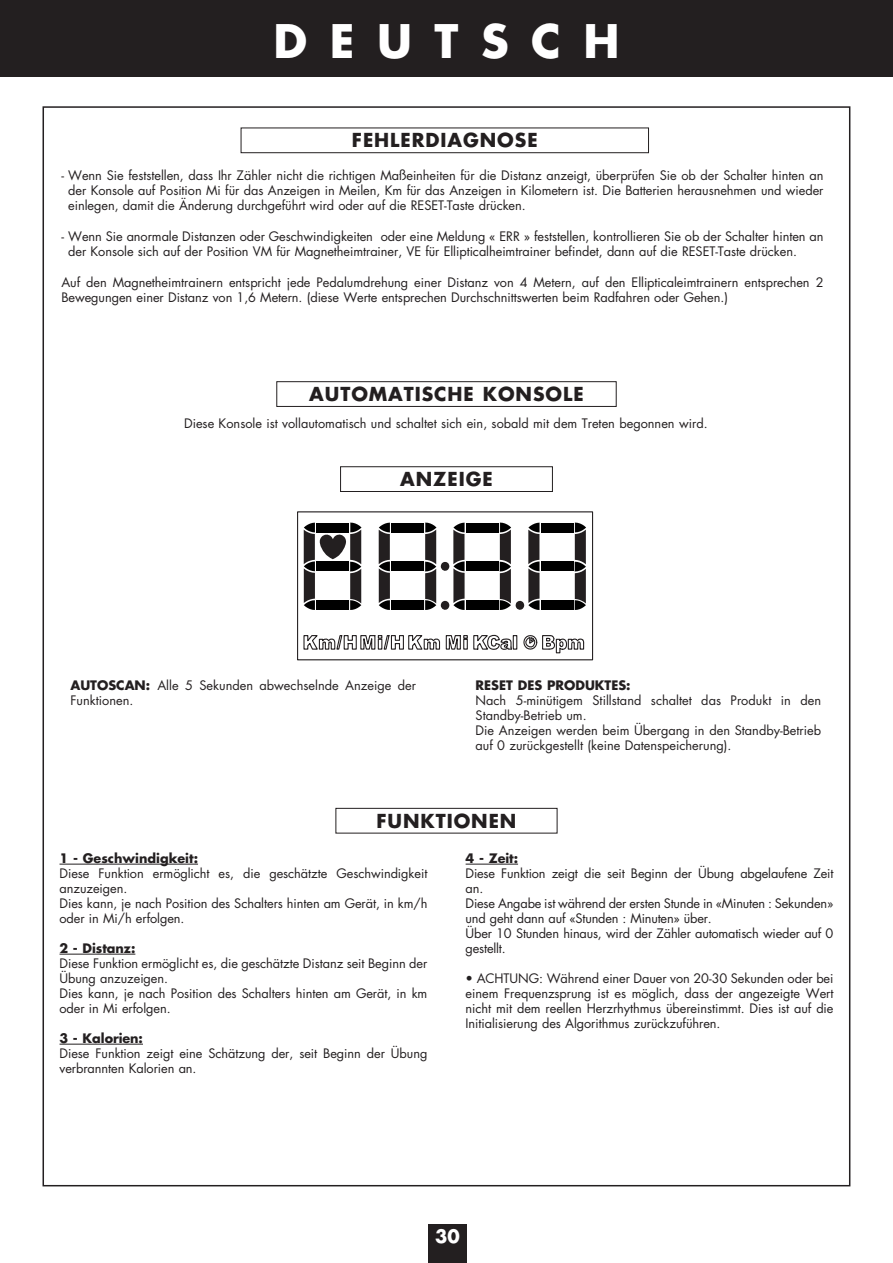
<style>
.page{position:relative;width:893px;height:1263px;background:#fff}
.page>*{position:absolute;margin:0;border:0;box-sizing:border-box;transform-origin:0 0}
.t1{font:700 45px "Futura Std";letter-spacing:.5em;color:#fff}
.t2{font:700 18.75px "Futura Std";letter-spacing:.05em;color:#231f20}
.t3{font:700 18px "Futura Std";color:#fff}
.t4{font:12.75px/15px "Futura Std";letter-spacing:-.005em;color:#231f20}
.s1{font-weight:700}
</style>
<div class="page">
<div style="left:428px;top:1225px;width:39px;height:38px;background:#231f20"></div>
<div style="left:0;top:0;width:893px;height:77px;background:#231f20"></div>
<div style="left:297px;top:511px;width:296px;height:149px;border:1px solid #231f20"></div>
<svg style="left:303px;top:634px;width:282px;height:20px"></svg>
<div style="left:391px;top:600px;width:33px;height:10px;background:#000"></div>
<div style="left:391px;top:523px;width:33px;height:9px;background:#000"></div>
<div style="left:391px;top:561px;width:33px;height:10px;background:#000"></div>
<svg style="left:379px;top:523px;width:11px;height:87px"></svg>
<svg style="left:304px;top:523px;width:58px;height:87px"></svg>
<div style="left:541px;top:600px;width:33px;height:10px;background:#000"></div>
<div style="left:541px;top:523px;width:33px;height:9px;background:#000"></div>
<div style="left:541px;top:561px;width:33px;height:10px;background:#000"></div>
<svg style="left:575px;top:523px;width:11px;height:87px"></svg>
<div style="left:466px;top:600px;width:33px;height:10px;background:#000"></div>
<div style="left:466px;top:523px;width:33px;height:9px;background:#000"></div>
<div style="left:466px;top:561px;width:33px;height:10px;background:#000"></div>
<svg style="left:500px;top:523px;width:39px;height:87px"></svg>
<svg style="left:425px;top:523px;width:40px;height:87px"></svg>
<div style="left:340px;top:466px;width:213px;height:26px;border:1px solid #231f20"></div>
<div style="left:276px;top:381px;width:341px;height:26px;border:1px solid #231f20"></div>
<hr style="left:60px;top:864px;width:138px;height:1px;background:#231f20">
<hr style="left:60px;top:954px;width:75px;height:1px;background:#231f20">
<hr style="left:60px;top:1044px;width:83px;height:1px;background:#231f20">
<hr style="left:466px;top:864px;width:52px;height:1px;background:#231f20">
<div style="left:335px;top:808px;width:222px;height:25px;border:1px solid #231f20"></div>
<div style="left:241px;top:128px;width:408px;height:25px;border:1px solid #231f20"></div>
<p class="t1" style="left:273px;top:21px;width:348px">DEUTSCH</p>
<p class="t2" style="left:352px;top:132px;width:187px">FEHLERDIAGNOSE</p>
<p class="t4" style="left:68px;top:168px;width:757px;text-align:justify;text-indent:-7px">- Wenn Sie feststellen, dass Ihr Zähler nicht die richtigen Maßeinheiten für die Distanz anzeigt, überprüfen Sie ob der Schalter hinten an der Konsole auf Position Mi für das Anzeigen in Meilen, Km für das Anzeigen in Kilometern ist. Die Batterien herausnehmen und wieder einlegen, damit die Änderung durchgeführt wird oder auf die RESET-Taste drücken.</p>
<p class="t4" style="left:68px;top:229px;width:757px;text-indent:-7px">- Wenn Sie anormale Distanzen oder Geschwindigkeiten oder eine Meldung « ERR » feststellen, kontrollieren Sie ob der Schalter hinten an der Konsole sich auf der Position VM für Magnetheimtrainer, VE für Ellipticalheimtrainer befindet, dann auf die RESET-Taste drücken.</p>
<p class="t4" style="left:61px;top:275px;width:764px">Auf den Magnetheimtrainern entspricht jede Pedalumdrehung einer Distanz von 4 Metern, auf den Ellipticaleimtrainern entsprechen 2<br>Bewegungen einer Distanz von 1,6 Metern. (diese Werte entsprechen Durchschnittswerten beim Radfahren oder Gehen.)</p>
<p class="t2" style="left:309px;top:385px;width:276px">AUTOMATISCHE KONSOLE</p>
<p class="t4" style="left:184px;top:416px;width:525px">Diese Konsole ist vollautomatisch und schaltet sich ein, sobald mit dem Treten begonnen wird.</p>
<p class="t2" style="left:400px;top:470px;width:94px">ANZEIGE</p>
<p class="t4" style="left:70px;top:678px;width:347px"><span class="s1">AUTOSCAN:</span> Alle 5 Sekunden abwechselnde Anzeige der<br>Funktionen.</p>
<p class="t4" style="left:476px;top:678px;width:347px"><span class="s1">RESET DES PRODUKTES:<br></span>Nach 5-minütigem Stillstand schaltet das Produkt in den Standby-Betrieb um.<br>Die Anzeigen werden beim Übergang in den Standby-Betrieb auf 0 zurückgestellt (keine Datenspeicherung).</p>
<p class="t2" style="left:376px;top:812px;width:141px">FUNKTIONEN</p>
<p class="t4" style="left:60px;top:851px;width:369px"><span class="s1">1 - Geschwindigkeit:<br></span>Diese Funktion ermöglicht es, die geschätzte Geschwindigkeit anzuzeigen.<br>Dies kann, je nach Position des Schalters hinten am Gerät, in km/h oder in Mi/h erfolgen.</p>
<p class="t4" style="left:60px;top:941px;width:369px"><span class="s1">2 - Distanz:<br></span>Diese Funktion ermöglicht es, die geschätzte Distanz seit Beginn der Übung anzuzeigen.<br>Dies kann, je nach Position des Schalters hinten am Gerät, in km oder in Mi erfolgen.</p>
<p class="t4" style="left:60px;top:1031px;width:369px"><span class="s1">3 - Kalorien:<br></span>Diese Funktion zeigt eine Schätzung der, seit Beginn der Übung verbrannten Kalorien an.</p>
<p class="t4" style="left:466px;top:851px;width:369px"><span class="s1">4 - Zeit:<br></span>Diese Funktion zeigt die seit Beginn der Übung abgelaufene Zeit an.<br>Diese Angabe ist während der ersten Stunde in «Minuten : Sekunden» und geht dann auf «Stunden : Minuten» über.<br>Über 10 Stunden hinaus, wird der Zähler automatisch wieder auf 0 gestellt.</p>
<p class="t4" style="left:466px;top:971px;width:369px;text-align:justify">• ACHTUNG: Während einer Dauer von 20-30 Sekunden oder bei einem Frequenzsprung ist es möglich, dass der angezeigte Wert nicht mit dem reellen Herzrhythmus übereinstimmt. Dies ist auf die Initialisierung des Algorithmus zurückzuführen.</p>
<p class="t3" style="left:435px;top:1227px;width:26px">30</p>
</div>
